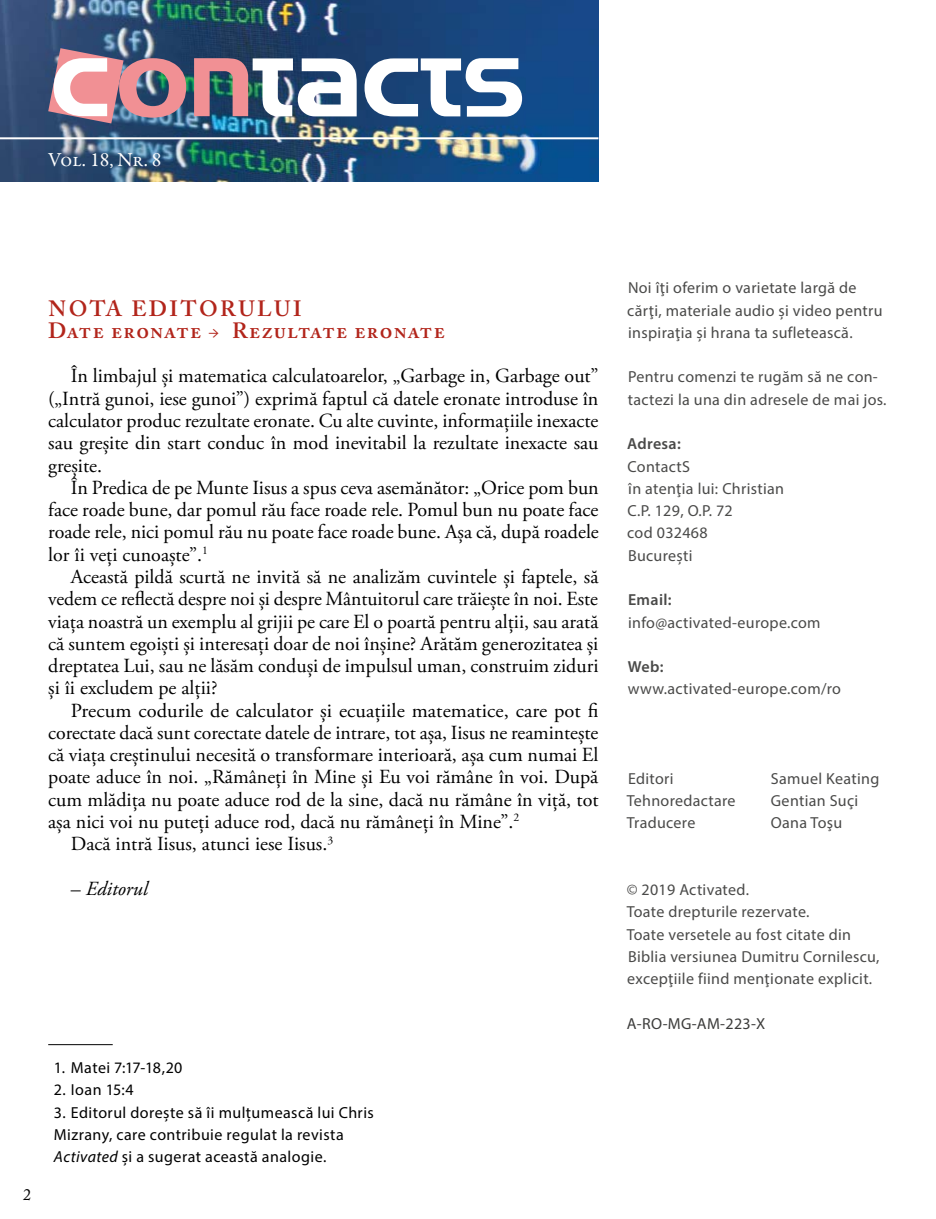
<style>
.page{position:relative;width:936px;height:1219px;background:#fff}
.page>*{position:absolute;margin:0;border:0;box-sizing:border-box;transform-origin:0 0}
.t1{font:600 22px/22.2px "Adobe Caslon Pro";letter-spacing:.065em;color:#b2251b}
.t2{font:20px/22.2px "Adobe Garamond Pro";color:#000;text-align:justify}
.t3{font:20px "Garamond Premr Pro";letter-spacing:-.01em;color:#fff}
.t4{font:italic 20px "Adobe Garamond Pro";color:#000}
.t5{font:16px/22.2px "Myriad Pro";letter-spacing:.02em;color:#4a4a49}
.t6{font:16px/22.2px "Myriad Pro";letter-spacing:.025em;color:#000}
.t7{font:600 16px "Myriad Pro";letter-spacing:.02em;color:#4a4a49}
.t8{font:16px "Myriad Pro";letter-spacing:.02em;color:#3c3c3b}
.t9{font:16px "Adobe Caslon Pro";color:#000}
.s1{font-family:"Garamond Premr Pro";font-weight:400;font-size:20px}
.s2{font-style:normal}
.s3{font-style:italic}
</style>
<div class="page">
<img style="left:0;top:0;width:598px;height:182px">
<hr style="left:0;top:137px;width:598px;height:2px;background:#fff">
<img style="left:48px;top:48px;width:474px;height:75px">
<hr style="left:48px;top:1044px;width:65px;height:1px;background:#000">
<p class="t3" style="left:48px;top:147px;width:115px">Vol. 18, Nr. 8</p>
<p class="t1" style="left:48px;top:297px;width:398px">NOTA EDITORULUI<br>Date eronate <span class="s1">→</span> Rezultate eronate</p>
<p class="t2" style="left:48px;top:366px;width:551px;text-indent:23px">În limbajul și matematica calculatoarelor, „Garbage in, Garbage out” („Intră gunoi, iese gunoi”) exprimă faptul că datele eronate introduse în calculator produc rezultate eronate. Cu alte cuvinte, informațiile inexacte sau greșite din start conduc în mod inevitabil la rezultate inexacte sau greșite.</p>
<p class="t2" style="left:48px;top:477px;width:552px;text-indent:23px">În Predica de pe Munte Iisus a spus ceva asemănător: „Orice pom bun face roade bune, dar pomul rău face roade rele. Pomul bun nu poate face roade rele, nici pomul rău nu poate face roade bune. Așa că, după roadele lor îi veți cunoaște”.<sup>1</sup></p>
<p class="t2" style="left:48px;top:566px;width:551px;text-indent:23px">Această pildă scurtă ne invită să ne analizăm cuvintele și faptele, să vedem ce reflectă despre noi și despre Mântuitorul care trăiește în noi. Este viața noastră un exemplu al grijii pe care El o poartă pentru alții, sau arată că suntem egoiști și interesați doar de noi înșine? Arătăm generozitatea și dreptatea Lui, sau ne lăsăm conduși de impulsul uman, construim ziduri și îi excludem pe alții?</p>
<p class="t2" style="left:71px;top:700px;width:529px">Precum codurile de calculator și ecuațiile matematice, care pot fi</p>
<p class="t2" style="left:48px;top:722px;width:551px">corectate dacă sunt corectate datele de intrare, tot așa, Iisus ne reamintește</p>
<p class="t2" style="left:48px;top:744px;width:551px">că viața creștinului necesită o transformare interioară, așa cum numai El</p>
<p class="t2" style="left:48px;top:767px;width:551px">poate aduce în noi. „Rămâneți în Mine și Eu voi rămâne în voi. După</p>
<p class="t2" style="left:48px;top:789px;width:551px">cum mlădița nu poate aduce rod de la sine, dacă nu rămâne în viță, tot</p>
<p class="t2" style="left:48px;top:811px;width:472px">așa nici voi nu puteți aduce rod, dacă nu rămâneți în Mine”.<sup>2</sup></p>
<p class="t2" style="left:71px;top:834px;width:264px">Dacă intră Iisus, atunci iese Iisus.<sup>3</sup></p>
<p class="t4" style="left:71px;top:876px;width:78px"><span class="s2">–</span> Editorul</p>
<p class="t9" style="left:23px;top:1185px;width:9px">2</p>
<p class="t6" style="left:54px;top:1056px;width:130px">1. Matei 7:17-18,20</p>
<p class="t6" style="left:54px;top:1079px;width:81px">2. Ioan 15:4</p>
<p class="t6" style="left:54px;top:1101px;width:321px">3. Editorul dorește să îi mulțumească lui Chris<br>Mizrany, care contribuie regulat la revista<br><span class="s3">Activated</span> și a sugerat această analogie.</p>
<p class="t5" style="left:627px;top:277px;width:257px">Noi îţi oferim o varietate largă de cărţi, materiale audio şi video pentru inspiraţia şi hrana ta sufletească.</p>
<p class="t5" style="left:627px;top:366px;width:260px">Pentru comenzi te rugăm să ne con&shy;tactezi la una din adresele de mai jos.</p>
<p class="t7" style="left:627px;top:434px;width:55px">Adresa:</p>
<p class="t5" style="left:627px;top:455px;width:158px">ContactS<br>în atenţia lui: Christian<br>C.P. 129, O.P. 72<br>cod 032468<br>Bucureşti</p>
<p class="t7" style="left:628px;top:590px;width:45px">Email:</p>
<p class="t5" style="left:628px;top:611px;width:194px">info@activated-europe.com</p>
<p class="t7" style="left:628px;top:657px;width:37px">Web:</p>
<p class="t5" style="left:627px;top:678px;width:215px">www.activated-europe.com/ro</p>
<p class="t5" style="left:628px;top:767px;width:47px">Editori</p>
<p class="t5" style="left:770px;top:767px;width:110px">Samuel Keating</p>
<p class="t5" style="left:626px;top:789px;width:110px">Tehnoredactare</p>
<p class="t5" style="left:770px;top:789px;width:89px">Gentian Suçi</p>
<p class="t5" style="left:626px;top:811px;width:70px">Traducere</p>
<p class="t5" style="left:770px;top:811px;width:73px">Oana Toşu</p>
<p class="t5" style="left:626px;top:878px;width:254px">© 2019 Activated.<br>Toate drepturile rezervate.<br>Toate versetele au fost citate din<br>Biblia versiunea Dumitru Cornilescu, excepţiile fiind menţionate explicit.</p>
<p class="t8" style="left:626px;top:1013px;width:140px">A-RO-MG-AM-223-X</p>
</div>
